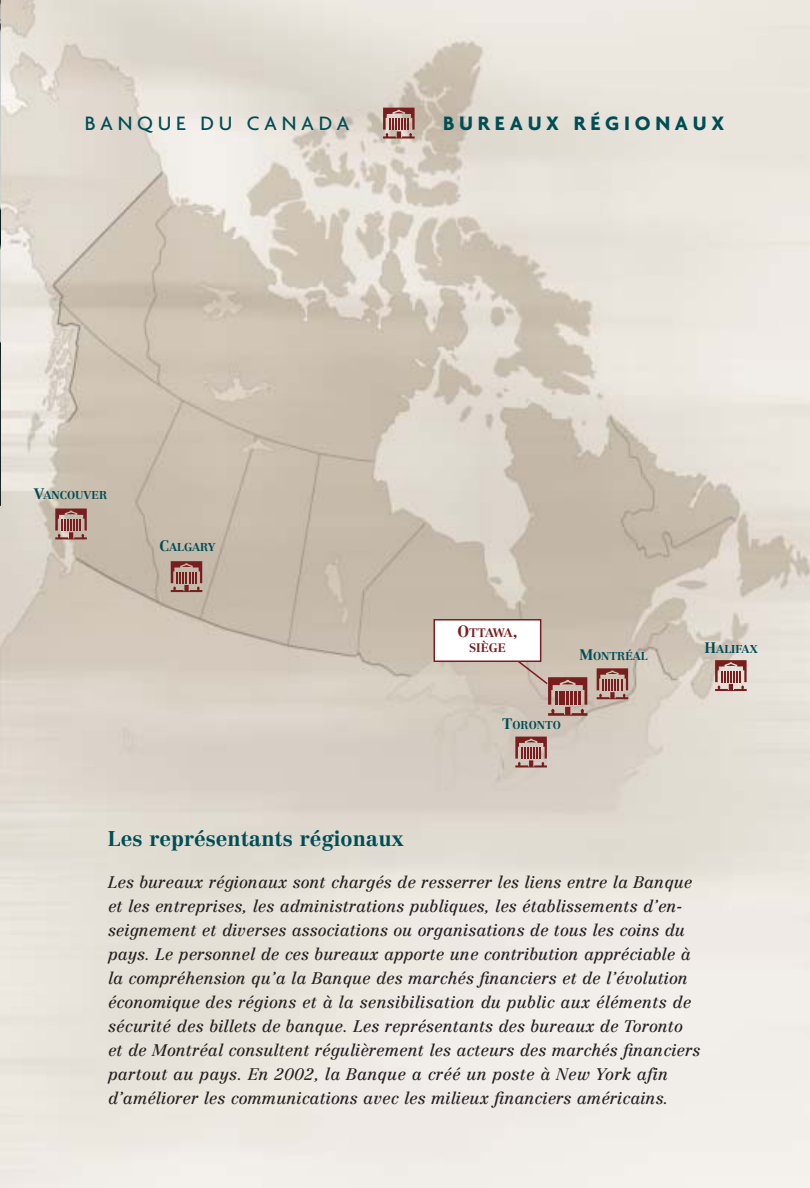
<style>
.page{position:relative;width:810px;height:1188px;background:#fff}
.page>*{position:absolute;margin:0;border:0;box-sizing:border-box;transform-origin:0 0}
.t1{font:700 21px "Centennial";color:#004d55}
.t2{font:700 21px "Agenda";letter-spacing:.225em;color:#004d55}
.t3{font:500 21px "Agenda";letter-spacing:.22em;color:#004d55}
.t4{font:italic 16.5px/24px "Centennial";color:#231f1f}
.t5{font:700 12.15px/15px "Centennial";color:#791e1f;text-align:center}
.t6{font:700 11.25px "Centennial";color:#004d55}
.s1{font-size:15px}
.s2{font-size:16.05px}
</style>
<div class="page">
<img style="left:0;top:0;width:810px;height:1188px">
<img style="left:0;top:0;width:1px;height:506px">
<svg style="left:55px;top:509px;width:32px;height:30px"></svg>
<svg style="left:171px;top:561px;width:31px;height:31px"></svg>
<svg style="left:597px;top:668px;width:31px;height:31px"></svg>
<svg style="left:515px;top:737px;width:32px;height:31px"></svg>
<svg style="left:715px;top:660px;width:32px;height:31px"></svg>
<div style="left:434px;top:620px;width:107px;height:41px;background:#fff"></div>
<div style="left:434px;top:619px;width:107px;height:43px;border:2px solid #791e1f"></div>
<svg style="left:516px;top:659px;width:71px;height:57px;background:#ba9d93"></svg>
<svg style="left:383px;top:108px;width:31px;height:31px"></svg>
<p class="t3" style="left:85px;top:114px;width:266px">BANQUE DU CANADA</p>
<p class="t2" style="left:443px;top:114px;width:283px">BUREAUX RÉGIONAUX</p>
<p class="t6" style="left:34px;top:491px;width:75px"><span class="s1">V</span>ANCOUVER</p>
<p class="t6" style="left:159px;top:542px;width:58px"><span class="s1">C</span>ALGARY</p>
<p class="t5" style="left:457px;top:627px;width:62px"><span class="s2">O</span>TTAWA<span class="s2">,<br></span>SIÈGE</p>
<p class="t6" style="left:579px;top:652px;width:70px"><span class="s1">M</span>ONTRÉAL</p>
<p class="t6" style="left:502px;top:720px;width:60px"><span class="s1">T</span>ORONTO</p>
<p class="t6" style="left:705px;top:645px;width:55px"><span class="s1">H</span>ALIFAX</p>
<p class="t1" style="left:108px;top:830px;width:298px">Les représentants régionaux</p>
<p class="t4" style="left:108px;top:872px;width:594px">Les bureaux régionaux sont chargés de resserrer les liens entre la Banque et les entreprises, les administrations publiques, les établissements d’en&shy;seignement et diverses associations ou organisations de tous les coins du pays. Le personnel de ces bureaux apporte une contribution appréciable à la compréhension qu’a la Banque des marchés financiers et de l’évolution économique des régions et à la sensibilisation du public aux éléments de sécurité des billets de banque. Les représentants des bureaux de Toronto et de Montréal consultent régulièrement les acteurs des marchés financiers partout au pays. En 2002, la Banque a créé un poste à New York afin d’améliorer les communications avec les milieux financiers américains.</p>
</div>
